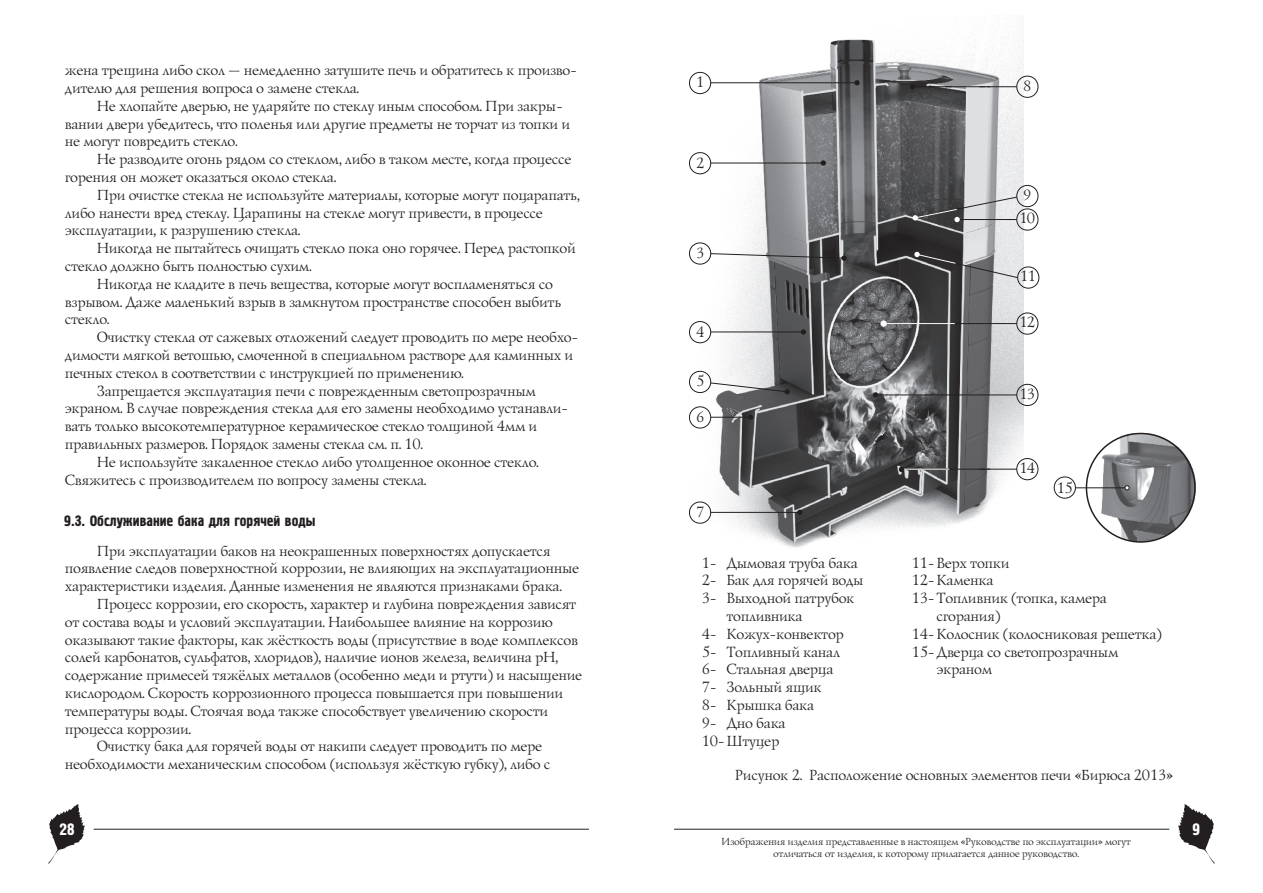
<style>
.page{position:relative;width:1263px;height:893px;background:#fff}
.page>*{position:absolute;margin:0;border:0;box-sizing:border-box;transform-origin:0 0}
.t1{font:16.5px "Hermes";color:#fff}
.t2{font:15px/17.9px "Lazurski";color:#231f20}
.t3{font:15px "Hermes";color:#231f20}
.t4{font:10.5px/12.3px "Lazurski";color:#231f20;text-align:center}
</style>
<div class="page">
<img style="left:713px;top:17px;width:311px;height:531px">
<svg style="left:48px;top:804px;width:37px;height:60px"></svg>
<hr style="left:94px;top:829px;width:495px;height:1px;background:#231f20">
<hr style="left:674px;top:829px;width:495px;height:1px;background:#231f20">
<svg style="left:1178px;top:804px;width:37px;height:60px"></svg>
<hr style="left:913px;top:86px;width:104px;height:1px;background:#231f20">
<hr style="left:884px;top:323px;width:133px;height:1px;background:#231f20">
<hr style="left:875px;top:395px;width:142px;height:1px;background:#231f20">
<hr style="left:901px;top:469px;width:116px;height:1px;background:#231f20">
<svg style="left:910px;top:84px;width:5px;height:5px"></svg>
<svg style="left:881px;top:321px;width:6px;height:6px"></svg>
<svg style="left:873px;top:392px;width:5px;height:6px"></svg>
<svg style="left:1015px;top:75px;width:24px;height:24px"></svg>
<svg style="left:1015px;top:312px;width:24px;height:24px"></svg>
<svg style="left:1015px;top:383px;width:24px;height:25px"></svg>
<svg style="left:1015px;top:457px;width:24px;height:25px"></svg>
<svg style="left:854px;top:80px;width:6px;height:5px"></svg>
<svg style="left:821px;top:160px;width:5px;height:6px"></svg>
<svg style="left:801px;top:329px;width:5px;height:6px"></svg>
<svg style="left:748px;top:415px;width:5px;height:5px"></svg>
<svg style="left:797px;top:510px;width:5px;height:5px"></svg>
<hr style="left:700px;top:82px;width:157px;height:1px;background:#231f20">
<hr style="left:700px;top:163px;width:123px;height:1px;background:#231f20">
<hr style="left:700px;top:332px;width:103px;height:1px;background:#231f20">
<hr style="left:700px;top:417px;width:50px;height:1px;background:#231f20">
<hr style="left:700px;top:512px;width:100px;height:1px;background:#231f20">
<svg style="left:689px;top:71px;width:24px;height:24px"></svg>
<svg style="left:689px;top:152px;width:24px;height:23px"></svg>
<svg style="left:689px;top:321px;width:24px;height:23px"></svg>
<svg style="left:689px;top:242px;width:158px;height:24px"></svg>
<svg style="left:689px;top:370px;width:101px;height:25px"></svg>
<svg style="left:689px;top:406px;width:24px;height:23px"></svg>
<svg style="left:689px;top:501px;width:24px;height:23px"></svg>
<img style="left:1086px;top:433px;width:110px;height:109px">
<div style="left:1086px;top:433px;width:110px;height:110px;border:2px solid #231f20;border-radius:50%"></div>
<svg style="left:1125px;top:485px;width:4px;height:5px"></svg>
<svg style="left:1053px;top:476px;width:24px;height:23px"></svg>
<hr style="left:1075px;top:487px;width:50px;height:1px;background:#231f20">
<hr style="left:902px;top:469px;width:47px;height:1px;background:#fff">
<svg style="left:899px;top:467px;width:5px;height:5px"></svg>
<hr style="left:884px;top:323px;width:71px;height:1px;background:#fff">
<svg style="left:912px;top:184px;width:127px;height:48px;background:#9c9c9e"></svg>
<svg style="left:914px;top:252px;width:126px;height:38px;background:#8d8d8e"></svg>
<p class="t2" style="left:64px;top:62px;width:513px">жена трещина либо скол — немедленно затушите печь и обратитесь к произво&shy;дителю для решения вопроса о замене стекла.</p>
<p class="t2" style="left:64px;top:98px;width:507px;text-indent:32px">Не хлопайте дверью, не ударяйте по стеклу иным способом. При закры&shy;вании двери убедитесь, что поленья или другие предметы не торчат из топки и не могут повредить стекло.</p>
<p class="t2" style="left:64px;top:151px;width:508px;text-indent:32px">Не разводите огонь рядом со стеклом, либо в таком месте, когда процессе горения он может оказаться около стекла.</p>
<p class="t2" style="left:64px;top:187px;width:516px;text-indent:32px">При очистке стекла не используйте материалы, которые могут поцарапать, либо нанести вред стеклу. Царапины на стекле могут привести, в процессе эксплуатации, к разрушению стекла.</p>
<p class="t2" style="left:96px;top:240px;width:480px">Никогда не пытайтесь очищать стекло пока оно горячее. Перед растопкой</p>
<p class="t2" style="left:64px;top:258px;width:248px">стекло должно быть полностью сухим.</p>
<p class="t2" style="left:96px;top:276px;width:457px">Никогда не кладите в печь вещества, которые могут воспламеняться со</p>
<p class="t2" style="left:64px;top:294px;width:498px">взрывом. Даже маленький взрыв в замкнутом пространстве способен выбить</p>
<p class="t2" style="left:64px;top:312px;width:46px">стекло.</p>
<p class="t2" style="left:96px;top:329px;width:483px">Очистку стекла от сажевых отложений следует проводить по мере необхо-</p>
<p class="t2" style="left:64px;top:347px;width:509px">димости мягкой ветошью, смоченной в специальном растворе для каминных и</p>
<p class="t2" style="left:64px;top:365px;width:400px">печных стекол в соответствии с инструкцией по применению.</p>
<p class="t2" style="left:96px;top:383px;width:440px">Запрещается эксплуатация печи с поврежденным светопрозрачным</p>
<p class="t2" style="left:64px;top:401px;width:504px">экраном. В случае повреждения стекла для его замены необходимо устанавли-</p>
<p class="t2" style="left:64px;top:418px;width:474px">вать только высокотемпературное керамическое стекло толщиной 4мм и</p>
<p class="t2" style="left:64px;top:436px;width:359px">правильных размеров. Порядок замены стекла см. п. 10.</p>
<p class="t2" style="left:96px;top:454px;width:443px">Не используйте закаленное стекло либо утолщенное оконное стекло.</p>
<p class="t2" style="left:64px;top:472px;width:363px">Свяжитесь с производителем по вопросу замены стекла.</p>
<p class="t3" style="left:64px;top:515px;width:253px">9.3. Обслуживание бака для горячей воды</p>
<p class="t2" style="left:64px;top:543px;width:515px;text-indent:32px">При эксплуатации баков на неокрашенных поверхностях допускается появление следов поверхностной коррозии, не влияющих на эксплуатационные характеристики изделия. Данные изменения не являются признаками брака.</p>
<p class="t2" style="left:96px;top:596px;width:481px">Процесс коррозии, его скорость, характер и глубина повреждения зависят</p>
<p class="t2" style="left:64px;top:614px;width:489px">от состава воды и условий эксплуатации. Наибольшее влияние на коррозию</p>
<p class="t2" style="left:64px;top:632px;width:514px">оказывают такие факторы, как жёсткость воды (присутствие в воде комплексов</p>
<p class="t2" style="left:64px;top:649px;width:495px">солей карбонатов, сульфатов, хлоридов), наличие ионов железа, величина рН,</p>
<p class="t2" style="left:64px;top:667px;width:519px">содержание примесей тяжёлых металлов (особенно меди и ртути) и насыщение</p>
<p class="t2" style="left:64px;top:685px;width:499px">кислородом. Скорость коррозионного процесса повышается при повышении</p>
<p class="t2" style="left:64px;top:703px;width:484px">температуры воды. Стоячая вода также способствует увеличению скорости</p>
<p class="t2" style="left:64px;top:721px;width:127px">процесса коррозии.</p>
<p class="t2" style="left:96px;top:738px;width:447px">Очистку бака для горячей воды от накипи следует проводить по мере</p>
<p class="t2" style="left:64px;top:756px;width:487px">необходимости механическим способом (используя жёсткую губку), либо с</p>
<p class="t2" style="left:695px;top:75px;width:10px">1</p>
<p class="t2" style="left:695px;top:155px;width:10px">2</p>
<p class="t2" style="left:695px;top:245px;width:10px">3</p>
<p class="t2" style="left:695px;top:324px;width:10px">4</p>
<p class="t2" style="left:695px;top:373px;width:10px">5</p>
<p class="t2" style="left:695px;top:409px;width:10px">6</p>
<p class="t2" style="left:695px;top:504px;width:10px">7</p>
<p class="t2" style="left:701px;top:555px;width:157px">1- Дымовая труба бака</p>
<p class="t2" style="left:701px;top:572px;width:163px">2- Бак для горячей воды</p>
<p class="t2" style="left:701px;top:590px;width:154px">3- Выходной патрубок</p>
<p class="t2" style="left:726px;top:608px;width:77px">топливника</p>
<p class="t2" style="left:701px;top:626px;width:143px">4- Кожух-конвектор</p>
<p class="t2" style="left:701px;top:644px;width:139px">5- Топливный канал</p>
<p class="t2" style="left:701px;top:661px;width:133px">6- Стальная дверца</p>
<p class="t2" style="left:701px;top:679px;width:121px">7- Зольный ящик</p>
<p class="t2" style="left:701px;top:697px;width:114px">8- Крышка бака</p>
<p class="t2" style="left:701px;top:715px;width:85px">9- Дно бака</p>
<p class="t2" style="left:701px;top:733px;width:79px">10- Штуцер</p>
<p class="t2" style="left:1022px;top:78px;width:10px">8</p>
<p class="t2" style="left:1022px;top:187px;width:10px">9</p>
<p class="t2" style="left:1019px;top:211px;width:17px">10</p>
<p class="t2" style="left:1020px;top:269px;width:17px">11</p>
<p class="t2" style="left:1019px;top:315px;width:17px">12</p>
<p class="t2" style="left:1019px;top:386px;width:17px">13</p>
<p class="t2" style="left:1019px;top:460px;width:17px">14</p>
<p class="t2" style="left:1056px;top:480px;width:17px">15</p>
<p class="t2" style="left:911px;top:555px;width:99px">11- Верх топки</p>
<p class="t2" style="left:911px;top:572px;width:83px">12- Каменка</p>
<p class="t2" style="left:911px;top:590px;width:196px">13- Топливник (топка, камера</p>
<p class="t2" style="left:936px;top:608px;width:65px">сгорания)</p>
<p class="t2" style="left:911px;top:626px;width:251px">14- Колосник (колосниковая решетка)</p>
<p class="t2" style="left:911px;top:644px;width:208px">15- Дверца со светопрозрачным</p>
<p class="t2" style="left:936px;top:661px;width:57px">экраном</p>
<p class="t2" style="left:734px;top:767px;width:439px">Рисунок 2. Расположение основных элементов печи «Бирюса 2013»</p>
<p class="t1" style="left:60px;top:823px;width:17px">28</p>
<p class="t1" style="left:1192px;top:823px;width:9px">9</p>
<p class="t4" style="left:721px;top:836px;width:411px">Изображения изделия представленные в настоящем «Руководстве по эксплуатации» могут отличаться от изделия, к которому прилагается данное руководство.</p>
</div>
